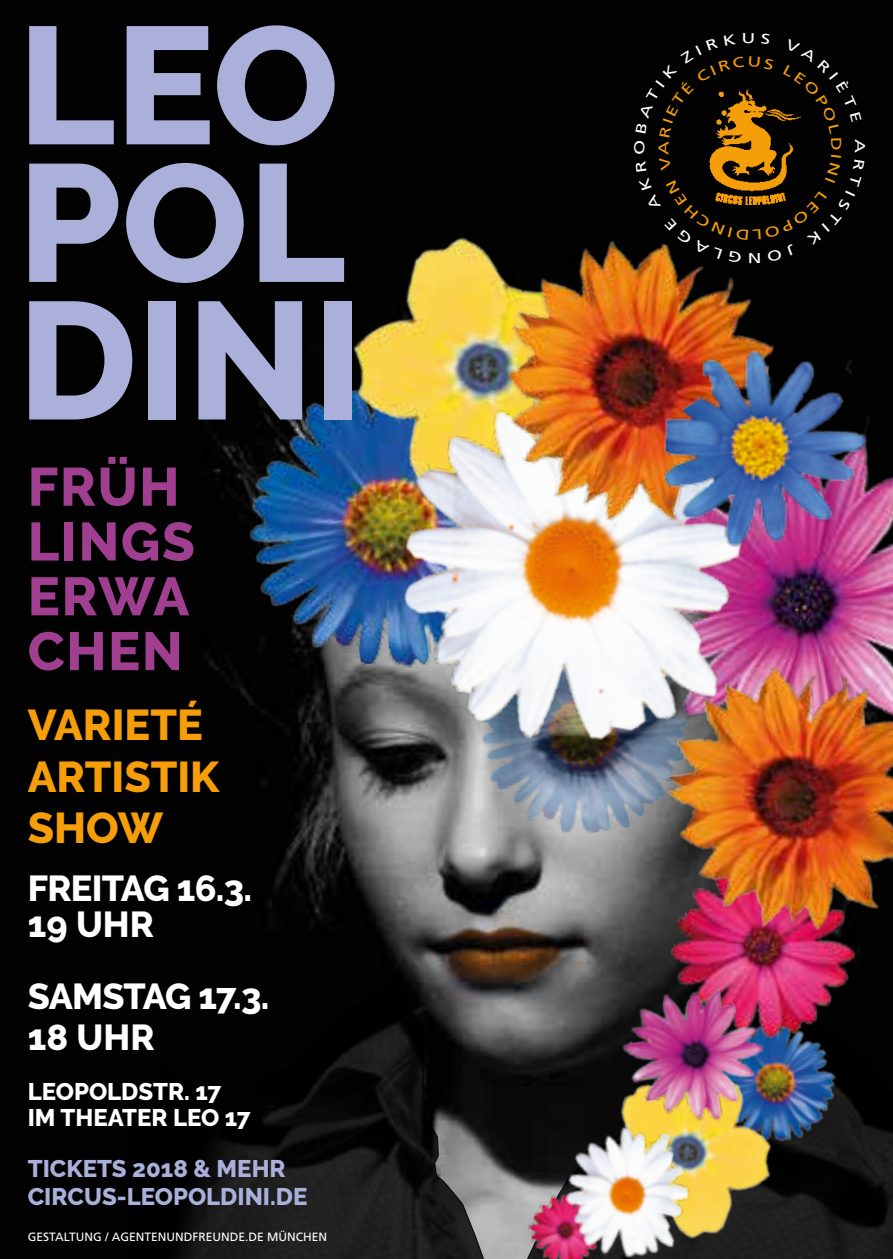
<style>
.page{position:relative;width:893px;height:1259px;background:#fff}
.page>*{position:absolute;margin:0;border:0;box-sizing:border-box;transform-origin:0 0}
.t1{font:800 166.5px/137.7px "Raleway";color:#aab0da}
.t2{font:800 53.7px/54.9px "Raleway";letter-spacing:.03em;color:#a03f90}
.t3{font:800 42.9px/51.6px "Raleway";color:#f69e09}
.t4{font:800 36px/36px "Raleway";letter-spacing:-.02em;color:#fff}
.t5{font:800 24px/28.8px "Raleway";color:#aab0da}
.t6{font:800 24px/25.8px "Raleway";color:#fff}
.t7{font:12px "Frutiger LT Std";color:#fff}
</style>
<div class="page">
<img style="left:0;top:0;width:893px;height:1259px">
<svg style="left:129px;top:958px;width:764px;height:301px"></svg>
<img style="left:460px;top:771px;width:185px;height:77px">
<img style="left:819px;top:1060px;width:29px;height:92px">
<img style="left:219px;top:354px;width:145px;height:344px">
<img style="left:568px;top:585px;width:325px;height:235px">
<img style="left:576px;top:1010px;width:243px;height:249px">
<img style="left:302px;top:195px;width:332px;height:339px">
<img style="left:781px;top:969px;width:92px;height:91px">
<img style="left:364px;top:351px;width:404px;height:420px">
<img style="left:465px;top:215px;width:325px;height:352px">
<img style="left:645px;top:650px;width:248px;height:319px">
<img style="left:654px;top:333px;width:239px;height:252px">
<img style="left:519px;top:1176px;width:20px;height:83px">
<img style="left:599px;top:960px;width:182px;height:183px">
<img style="left:539px;top:1108px;width:168px;height:151px">
<svg style="left:634px;top:33px;width:231px;height:230px"></svg>
<h1 class="t1" style="left:18px;top:18px;width:323px">LEO</h1>
<h1 class="t1" style="left:18px;top:156px;width:347px">POL<br>DINI</h1>
<h2 class="t2" style="left:28px;top:460px;width:169px">FRÜH<br>LINGS<br>ERWA<br>CHEN</h2>
<h3 class="t3" style="left:28px;top:699px;width:193px">VARIETÉ<br>ARTISTIK<br>SHOW</h3>
<h3 class="t4" style="left:28px;top:870px;width:226px">FREITAG 16.3.<br>19 UHR</h3>
<h3 class="t4" style="left:28px;top:975px;width:243px;line-height:41.4px">SAMSTAG 17.3.<br>18 UHR</h3>
<h3 class="t6" style="left:28px;top:1079px;width:31px">LEOPOLD</h3>
<h3 class="t6" style="left:28px;top:1079px;width:195px;text-indent:111px">STR. 17<br>IM THEATER LEO</h3>
<h3 class="t6" style="left:225px;top:1104px;width:27px">17</h3>
<h3 class="t5" style="left:28px;top:1153px;width:259px">TICKETS 2018 &amp; MEHR<br>CIRCUS-LEOPOLDINI</h3>
<h3 class="t5" style="left:270px;top:1182px;width:22px">.DE</h3>
<p class="t7" style="left:28px;top:1229px;width:301px">GESTALTUNG / AGENTENUNDFREUNDE.DE MÜNCHEN</p>
</div>
